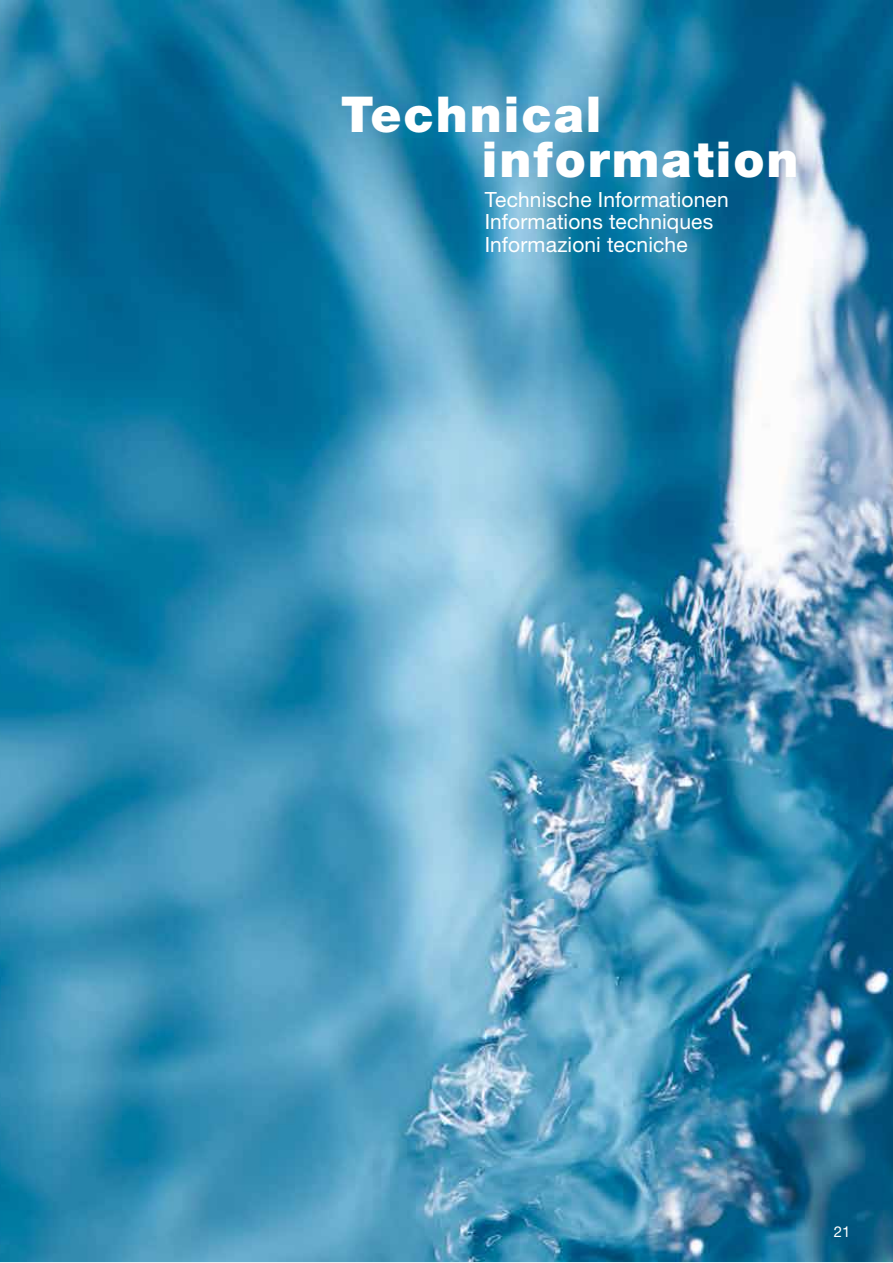
<style>
.page{position:relative;width:893px;height:1263px;background:#fff}
.page>*{position:absolute;margin:0;border:0;box-sizing:border-box;transform-origin:0 0}
.t1{font:900 49.5px/45px "Helvetica Neue";letter-spacing:.04em;color:#fff}
.t2{font:21px/22.5px "Helvetica Neue";letter-spacing:.005em;color:#fff}
.t3{font:15px "Helvetica Neue";color:#fff}
</style>
<div class="page">
<img style="left:0;top:0;width:893px;height:1261px">
<h1 class="t1" style="left:482px;top:91px;width:318px;text-indent:-141px">Technical information</h1>
<p class="t2" style="left:485px;top:188px;width:245px">Technische Informationen<br>Informations techniques<br>Informazioni tecniche</p>
<p class="t3" style="left:834px;top:1223px;width:18px">21</p>
</div>
